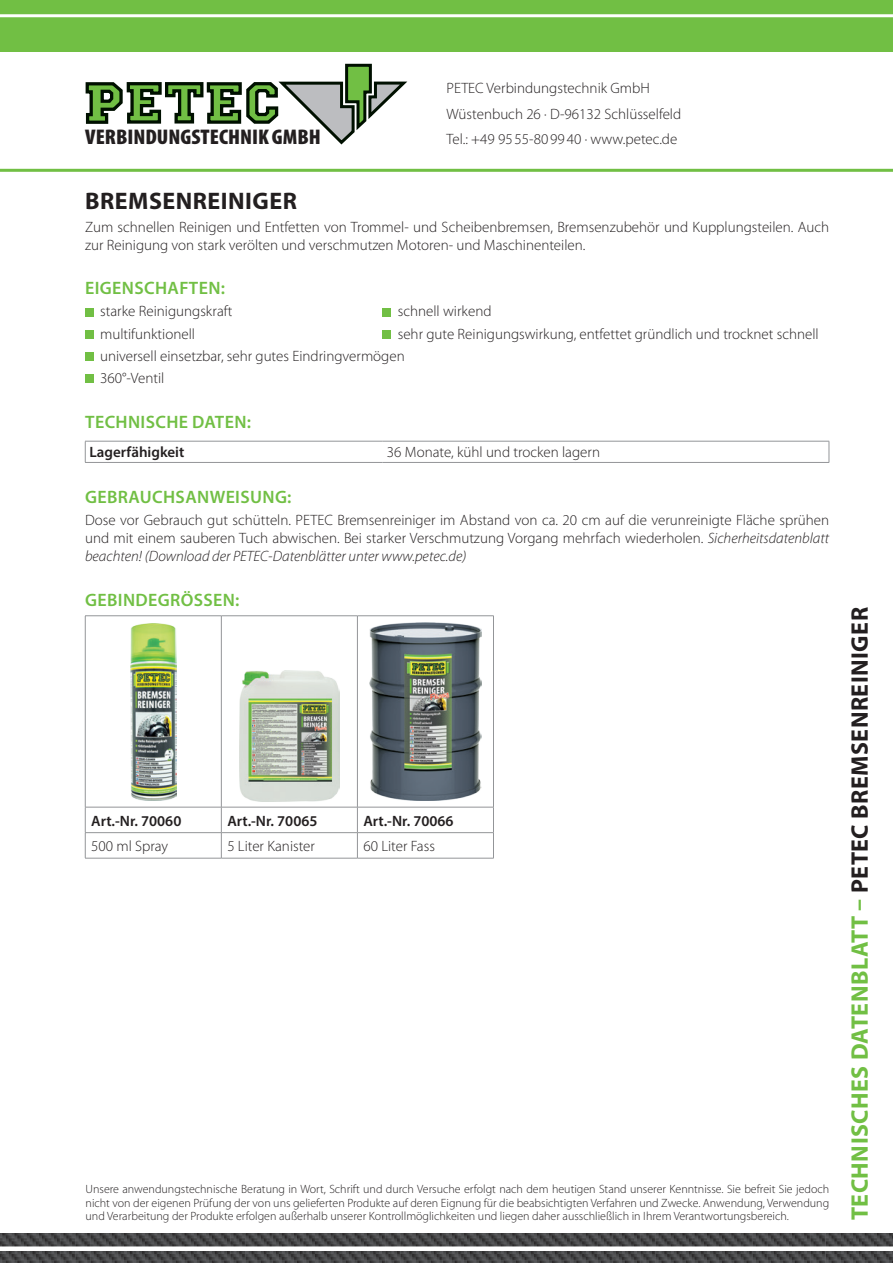
<style>
.page{position:relative;width:893px;height:1263px;background:#fff}
.page>*{position:absolute;margin:0;border:0;box-sizing:border-box;transform-origin:0 0}
.headline{font:700 24px "Myriad Pro";letter-spacing:.02em;color:#71bf44}
.headline-2{font:700 24px "Myriad Pro";letter-spacing:.02em;color:#231f20}
.t1{font:900 condensed 21.3px "Myriad Pro";color:#231f20;scale:1.05 1}
.subhead{font:600 18px "Myriad Pro";letter-spacing:.02em;color:#71bf44}
.fliesstext{font:300 15px/18px "Myriad Pro";color:#231f20}
.fliesstext-2{font:600 15px "Myriad Pro";color:#231f20}
.t2{font:300 12px/13.5px "Myriad Pro";color:#231f20;text-align:justify}
.s1{font-style:italic}
.s2{color:#231f20}
</style>
<div class="page">
<div style="left:85px;top:308px;width:9px;height:8px;background:#71bf44"></div>
<div style="left:383px;top:308px;width:8px;height:8px;background:#71bf44"></div>
<div style="left:85px;top:330px;width:9px;height:9px;background:#71bf44"></div>
<div style="left:383px;top:330px;width:8px;height:9px;background:#71bf44"></div>
<div style="left:85px;top:352px;width:9px;height:9px;background:#71bf44"></div>
<div style="left:85px;top:375px;width:9px;height:8px;background:#71bf44"></div>
<hr style="left:85px;top:441px;width:298px;height:1px;background:#939598">
<hr style="left:383px;top:441px;width:446px;height:1px;background:#939598">
<svg style="left:85px;top:441px;width:1px;height:21px"></svg>
<svg style="left:829px;top:441px;width:1px;height:21px"></svg>
<hr style="left:85px;top:462px;width:298px;height:1px;background:#939598">
<hr style="left:383px;top:462px;width:446px;height:1px;background:#939598">
<div style="left:0;top:0;width:893px;height:51px;background:#71bf44"></div>
<hr style="left:0;top:14px;width:893px;height:3px;background:#fff">
<svg style="left:85px;top:63px;width:323px;height:82px"></svg>
<img style="left:0;top:1233px;width:893px;height:30px">
<div style="left:0;top:1246px;width:893px;height:5px;background:#fff"></div>
<hr style="left:0;top:169px;width:893px;height:3px;background:#71bf44">
<hr style="left:85px;top:615px;width:136px;height:1px;background:#939598">
<hr style="left:85px;top:616px;width:1px;height:191px;background:#939598">
<hr style="left:221px;top:615px;width:136px;height:1px;background:#939598">
<hr style="left:221px;top:616px;width:1px;height:191px;background:#939598">
<hr style="left:357px;top:615px;width:137px;height:1px;background:#939598">
<hr style="left:357px;top:616px;width:1px;height:191px;background:#939598">
<hr style="left:493px;top:616px;width:1px;height:191px;background:#939598">
<hr style="left:85px;top:807px;width:136px;height:1px;background:#939598">
<hr style="left:221px;top:807px;width:136px;height:1px;background:#939598">
<hr style="left:357px;top:807px;width:137px;height:1px;background:#939598">
<hr style="left:85px;top:832px;width:136px;height:1px;background:#939598">
<svg style="left:85px;top:807px;width:1px;height:51px"></svg>
<hr style="left:221px;top:832px;width:136px;height:1px;background:#939598">
<svg style="left:221px;top:807px;width:1px;height:51px"></svg>
<hr style="left:357px;top:832px;width:137px;height:1px;background:#939598">
<svg style="left:357px;top:807px;width:1px;height:51px"></svg>
<svg style="left:493px;top:807px;width:1px;height:51px"></svg>
<hr style="left:85px;top:858px;width:136px;height:1px;background:#939598">
<hr style="left:221px;top:858px;width:136px;height:1px;background:#939598">
<hr style="left:357px;top:858px;width:137px;height:1px;background:#939598">
<img style="left:130px;top:624px;width:46px;height:176px">
<img style="left:240px;top:670px;width:99px;height:131px">
<img style="left:370px;top:622px;width:111px;height:179px">
<p class="t1" style="left:85px;top:124px;width:226px">VERBINDUNGSTECHNIK GMBH</p>
<p class="fliesstext" style="left:446px;top:79px;width:205px">PETEC Verbindungstechnik GmbH</p>
<p class="fliesstext" style="left:446px;top:104px;width:236px">Wüstenbuch 26 · D-96132 Schlüsselfeld</p>
<p class="fliesstext" style="left:446px;top:130px;width:232px">Tel.: +49 95 55-80 99 40 · www.petec.de</p>
<p class="headline-2" style="left:85px;top:185px;width:213px">BREMSENREINIGER</p>
<p class="fliesstext" style="left:85px;top:217px;width:746px">Zum schnellen Reinigen und Entfetten von Trommel- und Scheibenbremsen, Bremsenzubehör und Kupplungsteilen. Auch zur Reinigung von stark verölten und verschmutzen Motoren- und Maschinenteilen.</p>
<p class="subhead" style="left:85px;top:277px;width:141px">EIGENSCHAFTEN:</p>
<p class="fliesstext" style="left:100px;top:302px;width:134px">starke Reinigungskraft</p>
<p class="fliesstext" style="left:398px;top:302px;width:95px">schnell wirkend</p>
<p class="fliesstext" style="left:100px;top:324px;width:96px">multifunktionell</p>
<p class="fliesstext" style="left:398px;top:324px;width:422px">sehr gute Reinigungswirkung, entfettet gründlich und trocknet schnell</p>
<p class="fliesstext" style="left:100px;top:347px;width:306px">universell einsetzbar, sehr gutes Eindringvermögen</p>
<p class="fliesstext" style="left:100px;top:369px;width:66px">360°-Ventil</p>
<p class="subhead" style="left:85px;top:410px;width:167px">TECHNISCHE DATEN:</p>
<p class="fliesstext-2" style="left:90px;top:443px;width:96px">Lagerfähigkeit</p>
<p class="fliesstext" style="left:387px;top:443px;width:215px">36 Monate, kühl und trocken lagern</p>
<p class="subhead" style="left:85px;top:485px;width:208px">GEBRAUCHSANWEISUNG:</p>
<p class="fliesstext" style="left:85px;top:511px;width:746px;text-align:justify">Dose vor Gebrauch gut schütteln. PETEC Bremsenreiniger im Abstand von ca. 20 cm auf die verunreinigte Fläche sprühen und mit einem sauberen Tuch abwischen. Bei starker Verschmutzung Vorgang mehrfach wiederholen. <span class="s1">Sicherheitsdatenblatt beachten! (Download der PETEC-Datenblätter unter www.petec.de)</span></p>
<p class="subhead" style="left:85px;top:588px;width:156px">GEBINDEGRÖSSEN:</p>
<p class="fliesstext-2" style="left:91px;top:811px;width:92px">Art.-Nr. 70060</p>
<p class="fliesstext-2" style="left:227px;top:811px;width:92px">Art.-Nr. 70065</p>
<p class="fliesstext-2" style="left:363px;top:811px;width:92px">Art.-Nr. 70066</p>
<p class="fliesstext" style="left:91px;top:837px;width:78px">500 ml Spray</p>
<p class="fliesstext" style="left:227px;top:837px;width:89px">5 Liter Kanister</p>
<p class="fliesstext" style="left:363px;top:837px;width:73px">60 Liter Fass</p>
<p class="t2" style="left:86px;top:1182px;width:745px">Unsere anwendungstechnische Beratung in Wort, Schrift und durch Versuche erfolgt nach dem heutigen Stand unserer Kenntnisse. Sie befreit Sie jedoch nicht von der eigenen Prüfung der von uns gelieferten Produkte auf deren Eignung für die beabsichtigten Verfahren und Zwecke. Anwendung, Verwendung und Verarbeitung der Produkte erfolgen außerhalb unserer Kontrollmöglichkeiten und liegen daher ausschließlich in Ihrem Verantwortungsbereich.</p>
<p class="headline" style="left:844px;top:1220px;width:614px;rotate:-90deg">TECHNISCHES DATENBLATT – <span class="s2">PETEC BREMSENREINIGER</span></p>
</div>
